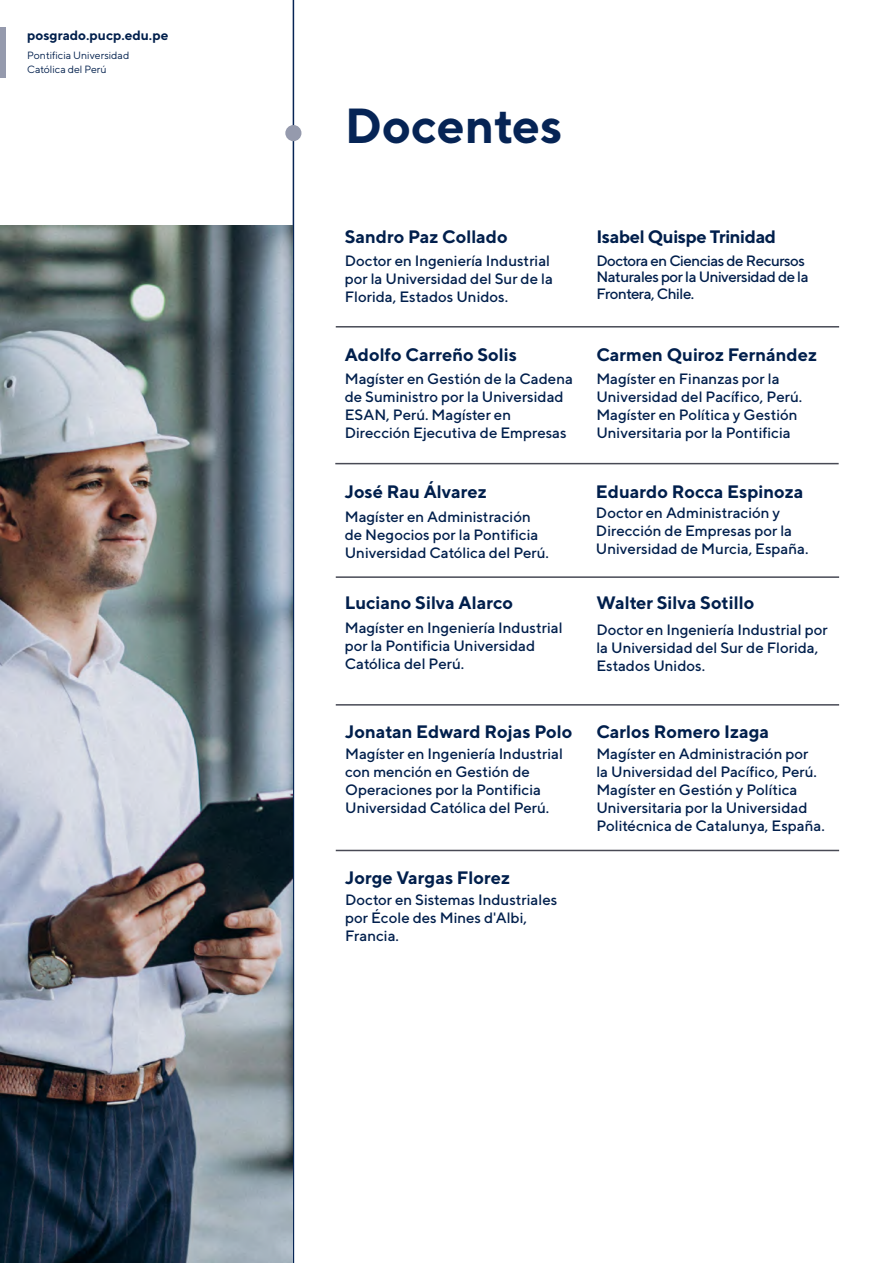
<style>
.page{position:relative;width:893px;height:1263px;background:#fff}
.page>*{position:absolute;margin:0;border:0;box-sizing:border-box;transform-origin:0 0}
.t1{font:700 49.2px "TT Norms";color:#062455}
.t2{font:700 18px "TT Norms";color:#011f4c}
.t3{font:700 18px "TT Norms";letter-spacing:-.02em;color:#011f4c}
.t4{font:500 15px/18px "TT Norms";color:#011f4c}
.t5{font:500 15px/16.5px "TT Norms";letter-spacing:-.03em;color:#011f4c}
.t6{font:700 13.5px "TT Norms";color:#011f4c}
.t7{font:10.5px/13.8px "TT Norms";color:#011f4c}
</style>
<div class="page">
<div style="left:0;top:28px;width:5px;height:50px;background:#959aad"></div>
<hr style="left:293px;top:0;width:1px;height:1263px;background:#062455">
<div style="left:285px;top:125px;width:16px;height:16px;background:#959aad;border-radius:50%"></div>
<hr style="left:336px;top:326px;width:503px;height:1px;background:#484a55">
<hr style="left:336px;top:576px;width:503px;height:2px;background:#484a55">
<hr style="left:336px;top:704px;width:503px;height:2px;background:#484a55">
<hr style="left:335px;top:463px;width:504px;height:1px;background:#484a55">
<hr style="left:336px;top:850px;width:503px;height:1px;background:#484a55">
<img style="left:0;top:225px;width:293px;height:1038px">
<p class="t6" style="left:27px;top:27px;width:143px">posgrado.pucp.edu.pe</p>
<p class="t7" style="left:27px;top:48px;width:104px">Pontificia Universidad<br>Católica del Perú</p>
<h1 class="t1" style="left:345px;top:95px;width:219px">Docentes</h1>
<p class="t2" style="left:345px;top:225px;width:164px">Sandro Paz Collado</p>
<p class="t3" style="left:596px;top:225px;width:181px">Isabel Quispe Trinidad</p>
<p class="t4" style="left:345px;top:251px;width:210px">Doctor en Ingeniería Industrial por la Universidad del Sur de la<br>Florida, Estados Unidos.</p>
<p class="t5" style="left:596px;top:252px;width:214px">Doctora en Ciencias de Recursos<br>Naturales por la Universidad de la<br>Frontera, Chile.</p>
<p class="t2" style="left:345px;top:343px;width:174px">Adolfo Carreño Solis</p>
<p class="t4" style="left:345px;top:369px;width:230px">Magíster en Gestión de la Cadena de Suministro por la Universidad<br>ESAN, Perú. Magíster en<br>Dirección Ejecutiva de Empresas</p>
<p class="t2" style="left:345px;top:480px;width:143px">José Rau Álvarez</p>
<p class="t4" style="left:345px;top:507px;width:206px">Magíster en Administración de Negocios por la Pontificia<br>Universidad Católica del Perú.</p>
<p class="t2" style="left:345px;top:591px;width:170px">Luciano Silva Alarco</p>
<p class="t4" style="left:345px;top:619px;width:219px">Magíster en Ingeniería Industrial por la Pontificia Universidad<br>Católica del Perú.</p>
<p class="t2" style="left:345px;top:721px;width:229px">Jonatan Edward Rojas Polo</p>
<p class="t4" style="left:345px;top:744px;width:219px">Magíster en Ingeniería Industrial con mención en Gestión de<br>Operaciones por la Pontificia<br>Universidad Católica del Perú.</p>
<p class="t2" style="left:345px;top:866px;width:166px">Jorge Vargas Florez</p>
<p class="t4" style="left:345px;top:890px;width:214px">Doctor en Sistemas Industriales por École des Mines d'Albi,<br>Francia.</p>
<p class="t2" style="left:596px;top:343px;width:222px">Carmen Quiroz Fernández</p>
<p class="t4" style="left:596px;top:369px;width:207px">Magíster en Finanzas por la<br>Universidad del Pacífico, Perú.<br>Magíster en Política y Gestión<br>Universitaria por la Pontificia</p>
<p class="t2" style="left:596px;top:480px;width:209px">Eduardo Rocca Espinoza</p>
<p class="t4" style="left:596px;top:504px;width:214px">Doctor en Administración y<br>Dirección de Empresas por la<br>Universidad de Murcia, España.</p>
<p class="t2" style="left:596px;top:591px;width:160px">Walter Silva Sotillo</p>
<p class="t4" style="left:596px;top:620px;width:233px">Doctor en Ingeniería Industrial por la Universidad del Sur de Florida,<br>Estados Unidos.</p>
<p class="t2" style="left:596px;top:721px;width:174px">Carlos Romero Izaga</p>
<p class="t4" style="left:596px;top:744px;width:230px">Magíster en Administración por<br>la Universidad del Pacífico, Perú.<br>Magíster en Gestión y Política Universitaria por la Universidad Politécnica de Catalunya, España.</p>
</div>
